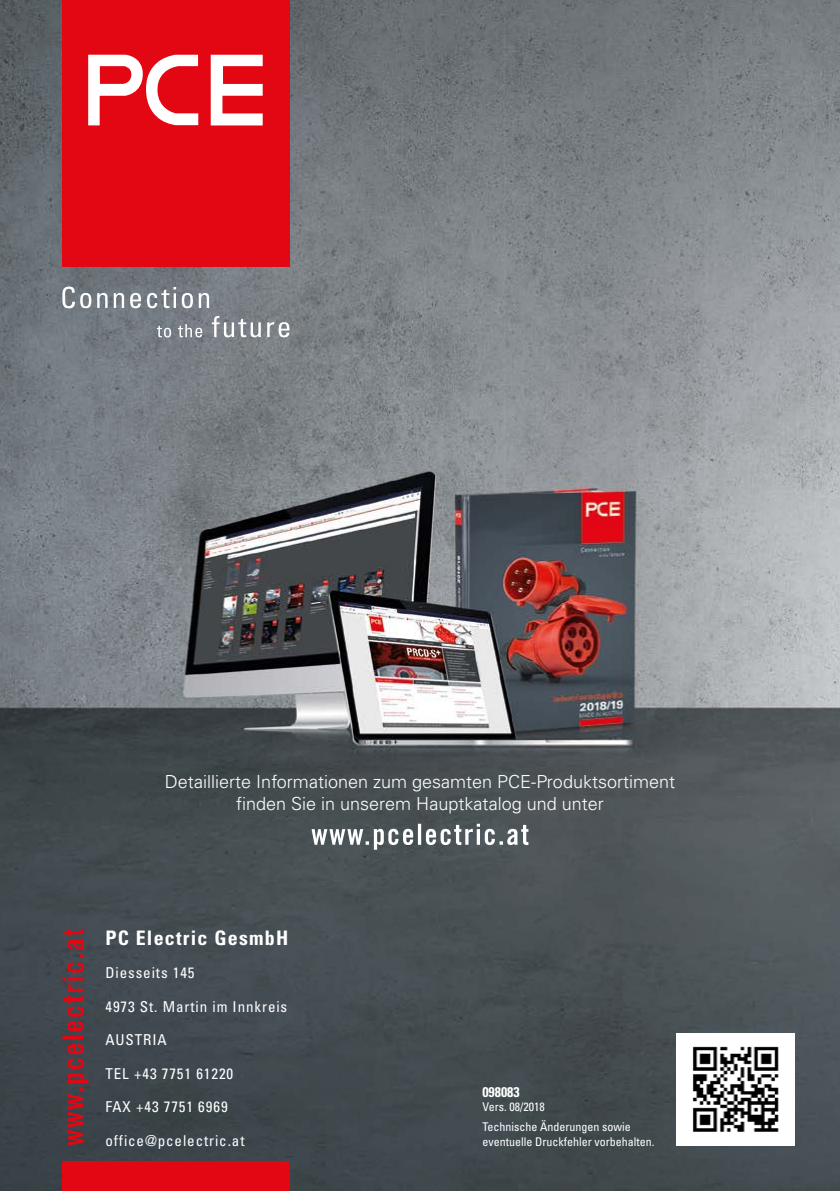
<style>
.page{position:relative;width:840px;height:1191px;background:#fff}
.page>*{position:absolute;margin:0;border:0;box-sizing:border-box;transform-origin:0 0}
.t1{font:700 condensed 20px "Univers";letter-spacing:.06em;color:#fff}
.t2{font:300 18px/21.6px "Univers";color:#fff;text-align:center}
.t3{font:condensed 15px "Univers";letter-spacing:.06em;color:#fff}
.t4{font:700 condensed 14px "Univers";color:#fff}
.t5{font:condensed 12px/20px "Univers";color:#fff}
</style>
<div class="page">
<img style="left:0;top:0;width:839px;height:1191px">
<div style="left:62px;top:1161px;width:227px;height:30px;background:#e30613"></div>
<svg style="left:62px;top:929px;width:26px;height:216px;background:#6b353e"></svg>
<div style="left:62px;top:0;width:227px;height:267px;background:#e30613"></div>
<svg style="left:62px;top:286px;width:147px;height:22px"></svg>
<svg style="left:212px;top:316px;width:77px;height:21px"></svg>
<svg style="left:157px;top:324px;width:45px;height:13px"></svg>
<svg style="left:88px;top:55px;width:174px;height:70px"></svg>
<img style="left:676px;top:1033px;width:118px;height:112px">
<svg style="left:311px;top:823px;width:217px;height:26px"></svg>
<p class="t2" style="left:165px;top:771px;width:511px">Detaillierte Informationen zum gesamten PCE-Produktsortiment finden Sie in unserem Hauptkatalog und unter</p>
<p class="t1" style="left:105px;top:925px;width:184px">PC Electric GesmbH</p>
<p class="t3" style="left:105px;top:963px;width:91px">Diesseits 145</p>
<p class="t3" style="left:105px;top:997px;width:183px">4973 St. Martin im Innkreis</p>
<p class="t3" style="left:105px;top:1030px;width:63px">AUSTRIA</p>
<p class="t3" style="left:105px;top:1063px;width:129px">TEL +43 7751 61220</p>
<p class="t3" style="left:105px;top:1097px;width:124px">FAX +43 7751 6969</p>
<p class="t3" style="left:105px;top:1130px;width:140px">office@pcelectric.at</p>
<p class="t4" style="left:482px;top:1083px;width:39px">098083</p>
<p class="t5" style="left:482px;top:1096px;width:150px">Vers. 08/2018<br>Technische Änderungen sowie</p>
<p class="t5" style="left:482px;top:1131px;width:173px">eventuelle Druckfehler vorbehalten.</p>
</div>
